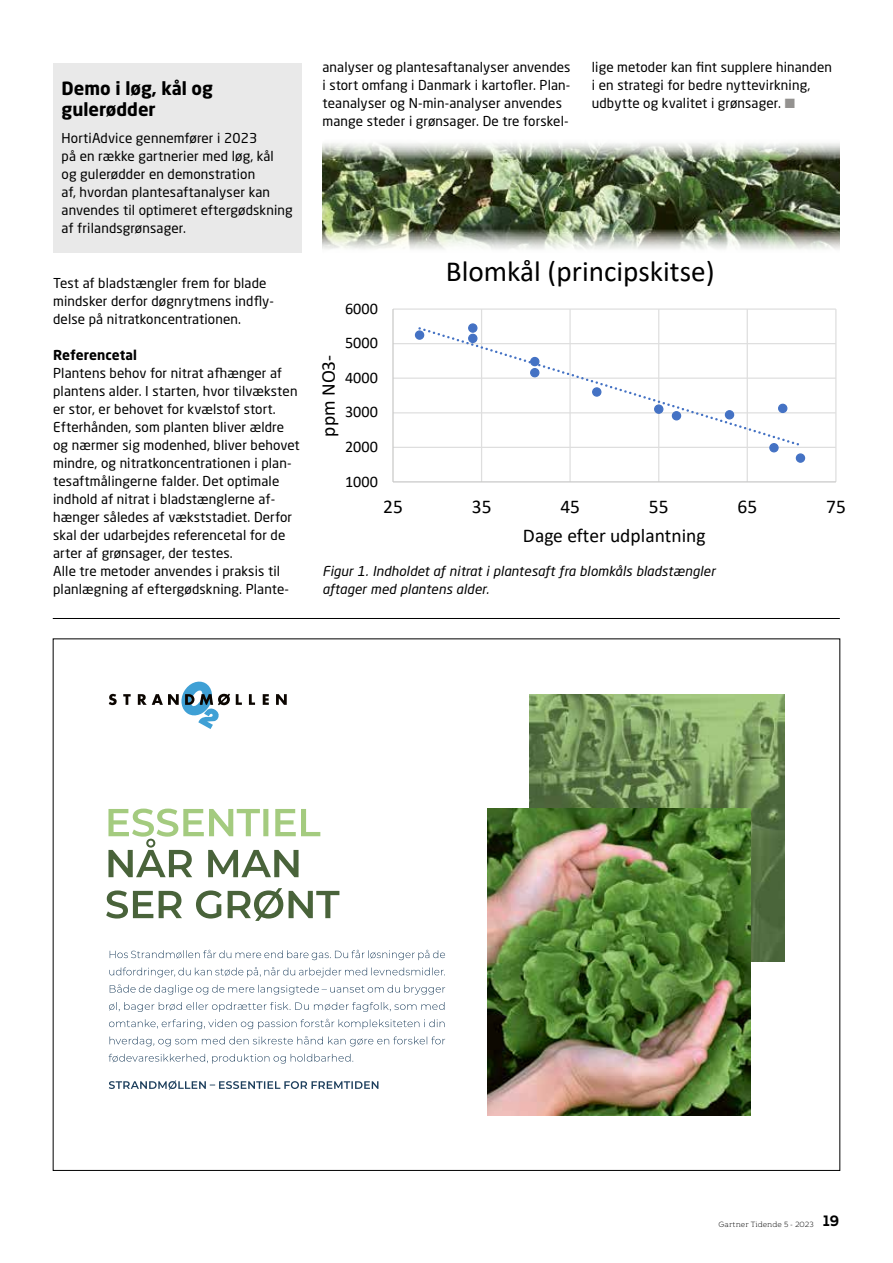
<style>
.page{position:relative;width:893px;height:1263px;background:#fff}
.page>*{position:absolute;margin:0;border:0;box-sizing:border-box;transform-origin:0 0}
.t1{font:29.25px "Calibri";color:#000}
.t2{font:19.5px "Calibri";letter-spacing:.005em;color:#000}
.t3{font:700 18px/21px "Neo Sans Std";color:#000}
.t4{font:16.2px "Calibri";color:#000}
.t5{font:13.5px/18px "Neo Sans Std";letter-spacing:.01em;color:#000}
.t6{font:italic 13.5px/18px "Neo Sans Std";letter-spacing:.01em;color:#000}
.t7{font:700 13.5px "Neo Sans Std";letter-spacing:-.005em;color:#000}
.t8{font:300 7.5px "Kontrapunkt Bob";color:#000}
.s1{color:#949290}
.s2{font-weight:700;font-size:15px}
</style>
<div class="page">
<hr style="left:53px;top:618px;width:787px;height:1px;background:#000">
<hr style="left:393px;top:447px;width:443px;height:1px;background:#dedede">
<hr style="left:393px;top:412px;width:443px;height:1px;background:#dedede">
<hr style="left:393px;top:378px;width:443px;height:1px;background:#dedede">
<hr style="left:393px;top:343px;width:443px;height:1px;background:#dedede">
<hr style="left:393px;top:308px;width:443px;height:2px;background:#dedede">
<hr style="left:481px;top:309px;width:1px;height:173px;background:#dedede">
<hr style="left:569px;top:309px;width:2px;height:173px;background:#dedede">
<hr style="left:658px;top:309px;width:1px;height:173px;background:#dedede">
<hr style="left:747px;top:309px;width:1px;height:173px;background:#dedede">
<hr style="left:835px;top:309px;width:1px;height:173px;background:#dedede">
<hr style="left:392px;top:309px;width:2px;height:173px;background:#c8c8c7">
<hr style="left:393px;top:481px;width:443px;height:1px;background:#c8c8c7">
<div style="left:415px;top:330px;width:9px;height:10px;border:1px solid #4472c4;border-radius:50%"></div>
<div style="left:468px;top:323px;width:9px;height:10px;border:1px solid #4472c4;border-radius:50%"></div>
<div style="left:770px;top:444px;width:8px;height:8px;background:#4472c4;border-radius:50%"></div>
<div style="left:769px;top:443px;width:10px;height:9px;border:1px solid #4472c4;border-radius:50%"></div>
<div style="left:796px;top:454px;width:9px;height:8px;background:#4472c4;border-radius:50%"></div>
<div style="left:796px;top:453px;width:9px;height:10px;border:1px solid #4472c4;border-radius:50%"></div>
<svg style="left:417px;top:325px;width:386px;height:123px"></svg>
<div style="left:53px;top:64px;width:248px;height:189px;background:#e9e9e9"></div>
<img style="left:322px;top:143px;width:518px;height:106px">
<svg style="left:109px;top:694px;width:8px;height:11px"></svg>
<svg style="left:123px;top:694px;width:8px;height:11px"></svg>
<svg style="left:138px;top:682px;width:92px;height:47px"></svg>
<svg style="left:236px;top:694px;width:6px;height:11px"></svg>
<svg style="left:249px;top:694px;width:6px;height:11px"></svg>
<svg style="left:263px;top:694px;width:6px;height:11px"></svg>
<svg style="left:276px;top:694px;width:11px;height:11px"></svg>
<svg style="left:109px;top:1080px;width:269px;height:9px"></svg>
<svg style="left:109px;top:1054px;width:244px;height:10px"></svg>
<svg style="left:110px;top:1036px;width:335px;height:10px"></svg>
<svg style="left:109px;top:1019px;width:335px;height:10px"></svg>
<svg style="left:109px;top:1002px;width:335px;height:10px"></svg>
<svg style="left:110px;top:984px;width:335px;height:11px"></svg>
<svg style="left:109px;top:967px;width:336px;height:10px"></svg>
<svg style="left:110px;top:950px;width:335px;height:10px"></svg>
<svg style="left:106px;top:888px;width:233px;height:33px"></svg>
<svg style="left:108px;top:808px;width:212px;height:69px"></svg>
<img style="left:529px;top:694px;width:255px;height:267px">
<img style="left:487px;top:809px;width:264px;height:306px">
<h3 class="t3" style="left:62px;top:77px;width:153px">Demo i løg, kål og gulerødder</h3>
<p class="t5" style="left:62px;top:129px;width:233px">HortiAdvice gennemfører i 2023<br>på en række gartnerier med løg, kål<br>og gulerødder en demonstration<br>af, hvordan plantesaftanalyser kan anvendes til optimeret eftergødskning af frilandsgrønsager.</p>
<p class="t5" style="left:53px;top:274px;width:222px">Test af bladstængler frem for blade mindsker derfor døgnrytmens indfly&shy;delse på nitratkoncentrationen.</p>
<p class="t7" style="left:53px;top:346px;width:85px">Referencetal</p>
<p class="t5" style="left:53px;top:364px;width:248px">Plantens behov for nitrat afhænger af plantens alder. I starten, hvor tilvæksten er stor, er behovet for kvælstof stort.<br>Efterhånden, som planten bliver ældre og nærmer sig modenhed, bliver behovet mindre, og nitratkoncentrationen i plan&shy;tesaftmålingerne falder. Det optimale indhold af nitrat i bladstænglerne af&shy;hænger således af vækststadiet. Derfor skal der udarbejdes referencetal for de arter af grønsager, der testes.<br>Alle tre metoder anvendes i praksis til planlægning af eftergødskning. Plante-</p>
<p class="t5" style="left:322px;top:58px;width:250px">analyser og plantesaftanalyser anvendes i stort omfang i Danmark i kartofler. Plan&shy;teanalyser og N-min-analyser anvendes mange steder i grønsager. De tre forskel-</p>
<p class="t5" style="left:592px;top:58px;width:242px">lige metoder kan fint supplere hinanden i en strategi for bedre nyttevirkning, udbytte og kvalitet i grønsager. <span class="s1">■</span></p>
<p class="t4" style="left:345px;top:297px;width:34px">6000</p>
<p class="t4" style="left:345px;top:332px;width:35px">5000</p>
<h2 class="t2" style="left:315px;top:437px;width:83px;rotate:-90deg">ppm NO3-</h2>
<p class="t4" style="left:345px;top:366px;width:34px">4000</p>
<p class="t4" style="left:345px;top:401px;width:34px">3000</p>
<p class="t4" style="left:345px;top:435px;width:34px">2000</p>
<p class="t4" style="left:345px;top:470px;width:34px">1000</p>
<h1 class="t1" style="left:446px;top:251px;width:270px">Blomkål (principskitse)</h1>
<h2 class="t2" style="left:383px;top:493px;width:21px">25</h2>
<h2 class="t2" style="left:472px;top:493px;width:21px">35</h2>
<h2 class="t2" style="left:560px;top:493px;width:21px">45</h2>
<h2 class="t2" style="left:649px;top:493px;width:21px">55</h2>
<h2 class="t2" style="left:737px;top:493px;width:21px">65</h2>
<h2 class="t2" style="left:826px;top:493px;width:21px">75</h2>
<h2 class="t2" style="left:523px;top:521px;width:184px">Dage efter udplantning</h2>
<p class="t6" style="left:322px;top:562px;width:394px">Figur 1. Indholdet af nitrat i plantesaft fra blomkåls bladstængler aftager med plantens alder.</p>
<p class="t8" style="left:718px;top:1220px;width:122px">Gartner Tidende 5 - 2023 <span class="s2">19</span></p>
</div>
